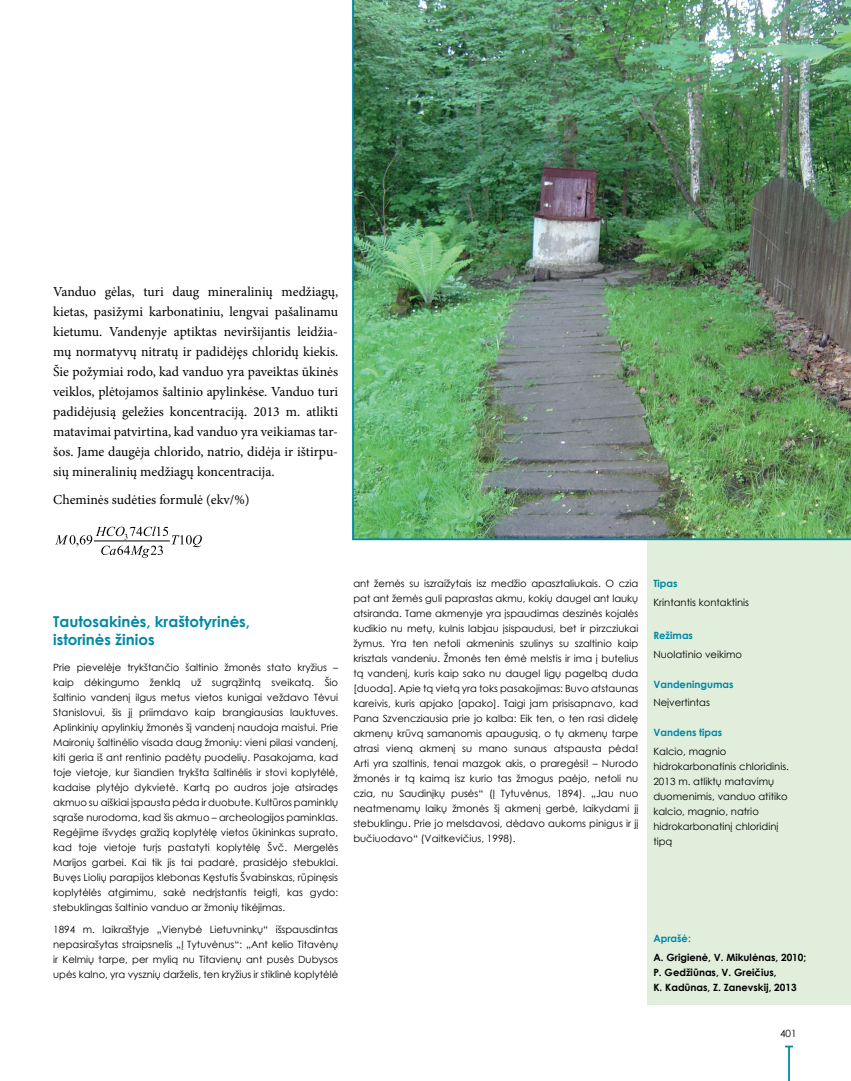
<style>
.page{position:relative;width:851px;height:1081px;background:#fff}
.page>*{position:absolute;margin:0;border:0;box-sizing:border-box;transform-origin:0 0}
.t1{font:700 15px/18px "Century Gothic";color:#0088a5}
.t2{font:13.75px/20px "Minion Pro";color:#000;text-align:justify}
.t3{font:10px/15px "Century Gothic";color:#000;text-align:justify}
.t4{font:700 10px/15px "Century Gothic";color:#000}
.t5{font:700 10px "Century Gothic";color:#0088a5}
</style>
<div class="page">
<hr style="left:788px;top:1046px;width:1px;height:35px;background:#0088a5">
<svg style="left:785px;top:1045px;width:7px;height:2px"></svg>
<div style="left:647px;top:285px;width:203px;height:720px;background:#e1eedc"></div>
<img style="left:352px;top:0;width:498px;height:540px">
<svg style="left:55px;top:526px;width:147px;height:32px"></svg>
<p class="t2" style="left:53px;top:281px;width:286px">Vanduo gėlas, turi daug mineralinių medžiagų, kietas, pasižymi karbonatiniu, lengvai pašalinamu kietumu. Vandenyje aptiktas neviršijantis leidžia&shy;mų normatyvų nitratų ir padidėjęs chloridų kiekis.<br>Šie požymiai rodo, kad vanduo yra paveiktas ūkinės veiklos, plėtojamos šaltinio apylinkėse. Vanduo turi padidėjusią geležies koncentraciją. 2013 m. atlikti matavimai patvirtina, kad vanduo yra veikiamas tar&shy;šos. Jame daugėja chlorido, natrio, didėja ir ištirpu&shy;sių mineralinių medžiagų koncentracija.</p>
<h2 class="t2" style="left:53px;top:489px;width:198px">Cheminės sudėties formulė (ekv/%)</h2>
<h1 class="t1" style="left:53px;top:612px;width:198px">Tautosakinės, kraštotyrinės, istorinės žinios</h1>
<p class="t3" style="left:53px;top:659px;width:286px">Prie pievelėje trykštančio šaltinio žmonės stato kryžius – kaip dėkingumo ženklą už sugrąžintą sveikatą. Šio šaltinio vandenį ilgus metus vietos kunigai veždavo Tėvui Stanislovui, šis jį priimdavo kaip brangiausias lauktuves.<br>Aplinkinių apylinkių žmonės šį vandenį naudoja maistui. Prie Maironių šaltinėlio visada daug žmonių: vieni pilasi vandenį, kiti geria iš ant rentinio padėtų puodelių. Pasakojama, kad toje vietoje, kur šiandien trykšta šaltinėlis ir stovi koplytėlė, kadaise plytėjo dykvietė. Kartą po audros joje atsiradęs akmuo su aiškiai įspausta pėda ir duobute. Kultūros paminklų sąraše nurodoma, kad šis akmuo – archeologijos paminklas.<br>Regėjime išvydęs gražią koplytėlę vietos ūkininkas suprato, kad toje vietoje turįs pastatyti koplytėlę Švč. Mergelės Marijos garbei. Kai tik jis tai padarė, prasidėjo stebuklai.<br>Buvęs Liolių parapijos klebonas Kęstutis Švabinskas, rūpinęsis koplytėlės atgimimu, sakė nedrįstantis teigti, kas gydo: stebuklingas šaltinio vanduo ar žmonių tikėjimas.</p>
<p class="t3" style="left:53px;top:921px;width:286px">1894 m. laikraštyje „Vienybė Lietuvninkų“ išspausdintas nepasirašytas straipsnelis „Į Tytuvėnus“: „Ant kelio Titavėnų ir Kelmių tarpe, per mylią nu Titavienų ant pusės Dubysos upės kalno, yra vysznių darželis, ten kryžius ir stiklinė koplytėlė</p>
<p class="t3" style="left:353px;top:576px;width:286px">ant žemės su iszraižytais isz medžio apasztaliukais. O czia pat ant žemės guli paprastas akmu, kokių daugel ant laukų atsiranda. Tame akmenyje yra įspaudimas deszinės kojalės kudikio nu metų, kulnis labjau įsispaudusi, bet ir pirzcziukai žymus. Yra ten netoli akmeninis szulinys su szaltinio kaip krisztals vandeniu. Žmonės ten ėmė melstis ir ima į butelius tą vandenį, kuris kaip sako nu daugel ligų pagelbą duda [duoda]. Apie tą vietą yra toks pasakojimas: Buvo atstaunas kareivis, kuris apjako [apako]. Taigi jam prisisapnavo, kad Pana Szvencziausia prie jo kalba: Eik ten, o ten rasi didelę akmenų krūvą samanomis apaugusią, o tų akmenų tarpe atrasi vieną akmenį su mano sunaus atspausta pėda!<br>Arti yra szaltinis, tenai mazgok akis, o praregėsi! – Nurodo žmonės ir tą kaimą isz kurio tas žmogus paėjo, netoli nu czia, nu Saudinįkų pusės“ (Į Tytuvėnus, 1894). „Jau nuo neatmenamų laikų žmonės šį akmenį gerbė, laikydami jį stebuklingu. Prie jo melsdavosi, dėdavo aukoms pinigus ir jį bučiuodavo“ (Vaitkevičius, 1998).</p>
<p class="t5" style="left:653px;top:576px;width:26px">Tipas</p>
<p class="t3" style="left:653px;top:594px;width:97px">Krintantis kontaktinis</p>
<p class="t5" style="left:653px;top:628px;width:41px">Režimas</p>
<p class="t3" style="left:653px;top:646px;width:90px">Nuolatinio veikimo</p>
<p class="t5" style="left:653px;top:676px;width:81px">Vandeningumas</p>
<p class="t3" style="left:653px;top:695px;width:58px">Neįvertintas</p>
<p class="t5" style="left:653px;top:725px;width:70px">Vandens tipas</p>
<p class="t3" style="left:653px;top:743px;width:137px;text-align:left">Kalcio, magnio hidrokarbonatinis chloridinis.<br>2013 m. atliktų matavimų duomenimis, vanduo atitiko kalcio, magnio, natrio hidrokarbonatinį chloridinį tipą</p>
<p class="t5" style="left:653px;top:930px;width:39px">Aprašė:</p>
<p class="t4" style="left:653px;top:949px;width:154px">A. Grigienė, V. Mikulėnas, 2010;<br>P. Gedžiūnas, V. Greičius,<br>K. Kadūnas, Z. Zanevskij, 2013</p>
<p class="t3" style="left:780px;top:1026px;width:18px">401</p>
</div>
